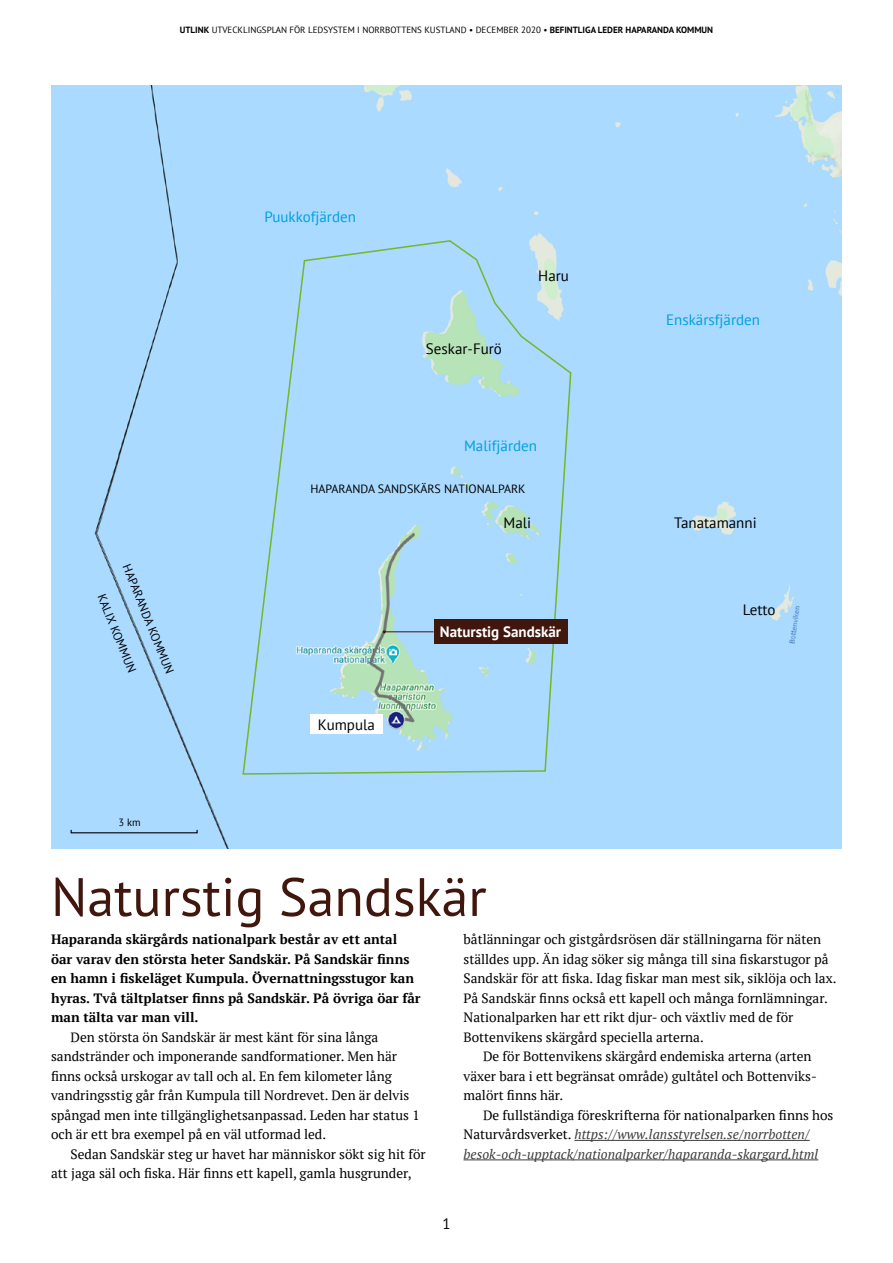
<style>
.page{position:relative;width:893px;height:1263px;background:#fff}
.page>*{position:absolute;margin:0;border:0;box-sizing:border-box;transform-origin:0 0}
.t1{font:54px "PT Sans";color:#40160d}
.t2{font:15px "PT Sans";color:#000}
.t3{font:15px "PT Sans";color:#009fe3}
.t4{font:700 15px "PT Sans";color:#fff}
.t5{font:13.5px/19.5px "PT Serif";color:#000}
.t6{font:700 13.5px/19.5px "PT Serif";color:#000}
.t7{font:italic 13.5px "PT Serif";color:#3c3c3b}
.t8{font:12px "PT Sans";color:#000}
.t9{font:10.5px "PT Sans";color:#000}
.t10{font:9px "PT Sans";color:#000}
.s1{font-weight:700}
.s2{font-style:normal;color:#000}
</style>
<div class="page">
<div style="left:51px;top:85px;width:791px;height:764px;background:#aadaff"></div>
<svg style="left:242px;top:239px;width:330px;height:536px;background:#aad9f5"></svg>
<div style="left:434px;top:619px;width:133px;height:25px;background:#40160d"></div>
<hr style="left:574px;top:1140px;width:236px;height:1px;background:#3c3c3b">
<hr style="left:463px;top:1159px;width:355px;height:1px;background:#3c3c3b">
<hr style="left:384px;top:631px;width:50px;height:1px;background:#40160d">
<div style="left:310px;top:714px;width:73px;height:20px;background:#fff"></div>
<p class="t10" style="left:180px;top:24px;width:535px"><span class="s1">UTLINK</span> UTVECKLINGSPLAN FÖR LEDSYSTEM I NORRBOTTENS KUSTLAND • DECEMBER 2020 • <span class="s1">BEFINTLIGA LEDER HAPARANDA KOMMUN</span></p>
<p class="t3" style="left:265px;top:207px;width:93px">Puukkofjärden</p>
<p class="t2" style="left:426px;top:339px;width:78px">Seskar-Furö</p>
<p class="t2" style="left:538px;top:266px;width:32px">Haru</p>
<p class="t3" style="left:464px;top:436px;width:74px">Malifjärden</p>
<p class="t8" style="left:310px;top:481px;width:217px">HAPARANDA SANDSKÄRS NATIONALPARK</p>
<p class="t8" style="left:134px;top:562px;width:119px;rotate:68deg">HAPARANDA KOMMUN</p>
<p class="t8" style="left:108px;top:592px;width:85px;rotate:68deg">KALIX KOMMUN</p>
<p class="t9" style="left:119px;top:815px;width:24px">3 km</p>
<p class="t2" style="left:318px;top:715px;width:59px">Kumpula</p>
<p class="t2" style="left:504px;top:513px;width:29px">Mali</p>
<p class="t4" style="left:440px;top:622px;width:123px">Naturstig Sandskär</p>
<h1 class="t1" style="left:51px;top:862px;width:437px">Naturstig Sandskär</h1>
<p class="t3" style="left:666px;top:310px;width:95px">Enskärsfjärden</p>
<p class="t2" style="left:674px;top:513px;width:84px">Tanatamanni</p>
<p class="t2" style="left:743px;top:600px;width:34px">Letto</p>
<p class="t6" style="left:51px;top:930px;width:371px">Haparanda skärgårds nationalpark består av ett antal öar varav den största heter Sandskär. På Sandskär finns en hamn i fiskeläget Kumpula. Övernattningsstugor kan hyras. Två tältplatser finns på Sandskär. På övriga öar får man tälta var man vill.</p>
<p class="t5" style="left:51px;top:1027px;width:370px;text-indent:19px">Den största ön Sandskär är mest känt för sina långa sandstränder och imponerande sandformationer. Men här finns också urskogar av tall och al. En fem kilometer lång vandringsstig går från Kumpula till Nordrevet. Den är delvis spångad men inte tillgänglighetsanpassad. Leden har status 1 och är ett bra exempel på en väl utformad led.</p>
<p class="t5" style="left:51px;top:1144px;width:376px;text-indent:19px">Sedan Sandskär steg ur havet har människor sökt sig hit för att jaga säl och fiska. Här finns ett kapell, gamla husgrunder,</p>
<p class="t5" style="left:463px;top:930px;width:359px">båtlänningar och gistgårdsrösen där ställningarna för näten</p>
<p class="t5" style="left:463px;top:949px;width:367px">ställdes upp. Än idag söker sig många till sina fiskarstugor på</p>
<p class="t5" style="left:463px;top:969px;width:374px">Sandskär för att fiska. Idag fiskar man mest sik, siklöja och lax.</p>
<p class="t5" style="left:463px;top:988px;width:366px">På Sandskär finns också ett kapell och många fornlämningar.</p>
<p class="t5" style="left:463px;top:1008px;width:331px">Nationalparken har ett rikt djur- och växtliv med de för</p>
<p class="t5" style="left:463px;top:1027px;width:242px">Bottenvikens skärgård speciella arterna.</p>
<p class="t5" style="left:483px;top:1047px;width:330px">De för Bottenvikens skärgård endemiska arterna (arten</p>
<p class="t5" style="left:463px;top:1066px;width:353px">växer bara i ett begränsat område) gultåtel och Bottenviks-</p>
<p class="t5" style="left:463px;top:1086px;width:101px">malört finns här.</p>
<p class="t5" style="left:483px;top:1105px;width:352px">De fullständiga föreskrifterna för nationalparken finns hos</p>
<p class="t7" style="left:463px;top:1126px;width:348px"><span class="s2">Naturvårdsverket.</span> https://www.lansstyrelsen.se/norrbotten/</p>
<p class="t7" style="left:463px;top:1145px;width:356px">besok-och-upptack/nationalparker/haparanda-skargard.html</p>
<p class="t2" style="left:442px;top:1214px;width:10px">1</p>
</div>
